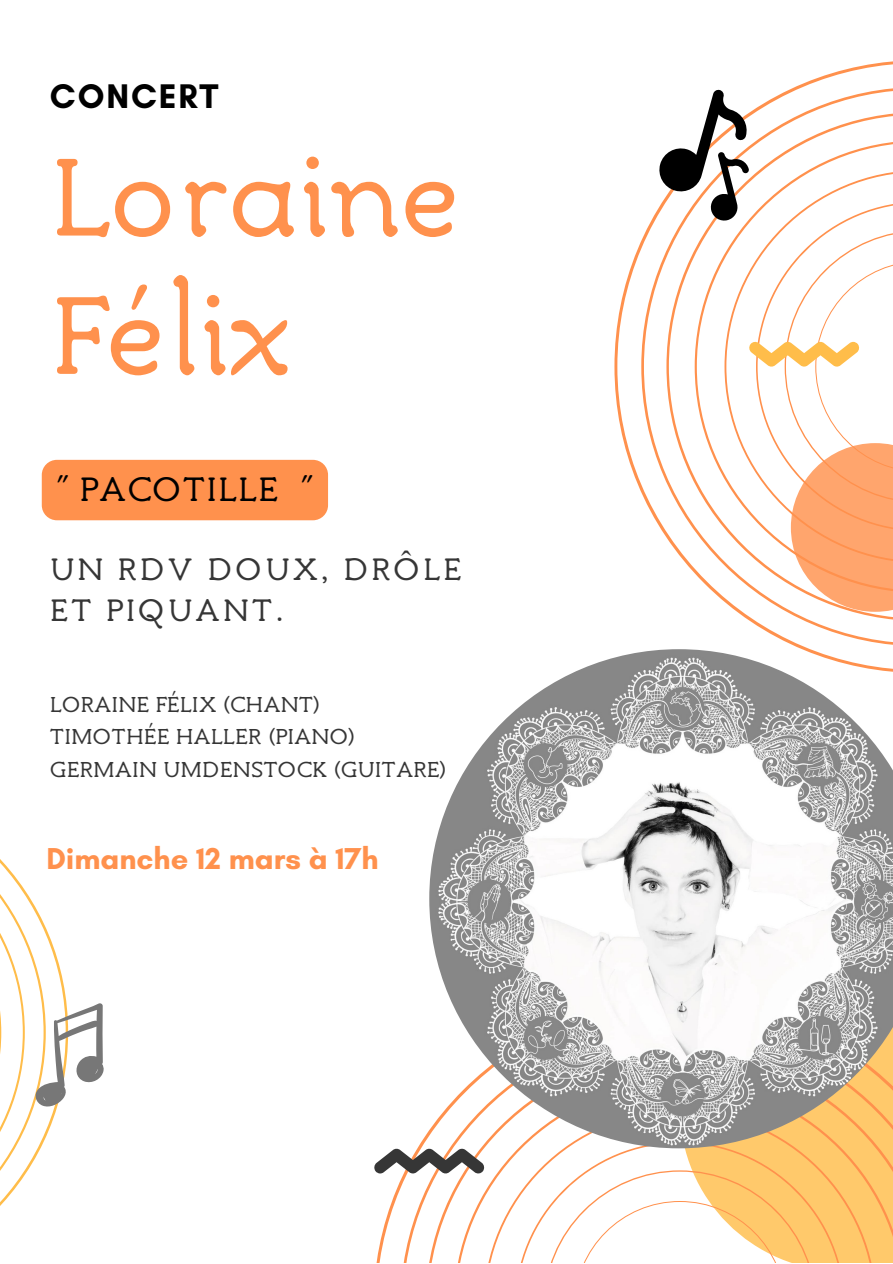
<style>
.page{position:relative;width:893px;height:1264px;background:#fff}
.page>*{position:absolute;margin:0;border:0;box-sizing:border-box;transform-origin:0 0}
.t1{font:116.85px/138.3px "Avdira";color:#ff914d}
.t2{font:35.85px "Avdira";letter-spacing:.045em;color:#000}
.t3{font:700 34.8px "Glacial Indifference";letter-spacing:.055em;color:#000}
.t4{font:32.85px/40.5px "Avdira";letter-spacing:.1em;color:#363636}
.t5{font:700 30.75px "Glacial Indifference";color:#ff914d}
.t6{font:22.95px/32.5px "Avdira";letter-spacing:.015em;color:#363636}
</style>
<div class="page">
<svg style="left:614px;top:61px;width:278px;height:588px"></svg>
<svg style="left:641px;top:87px;width:251px;height:559px"></svg>
<svg style="left:400px;top:1130px;width:492px;height:132px"></svg>
<img style="left:429px;top:649px;width:463px;height:499px">
<svg style="left:374px;top:1148px;width:110px;height:25px"></svg>
<svg style="left:0;top:859px;width:104px;height:347px"></svg>
<div style="left:42px;top:460px;width:286px;height:60px;background:#ff914d;border-radius:15px"></div>
<svg style="left:657px;top:89px;width:235px;height:523px"></svg>
<h3 class="t3" style="left:50px;top:75px;width:170px">CONCERT</h3>
<h1 class="t1" style="left:50px;top:132px;width:412px">Loraine<br>Félix</h1>
<h2 class="t2" style="left:56px;top:467px;width:257px">" PACOTILLE "</h2>
<h3 class="t4" style="left:50px;top:550px;width:412px">UN RDV DOUX, DRÔLE<br>ET PIQUANT.</h3>
<p class="t6" style="left:50px;top:688px;width:399px">LORAINE FÉLIX (CHANT)<br>TIMOTHÉE HALLER (PIANO)<br>GERMAIN UMDENSTOCK (GUITARE)</p>
<h3 class="t5" style="left:46px;top:840px;width:334px">Dimanche 12 mars à 17h</h3>
</div>
